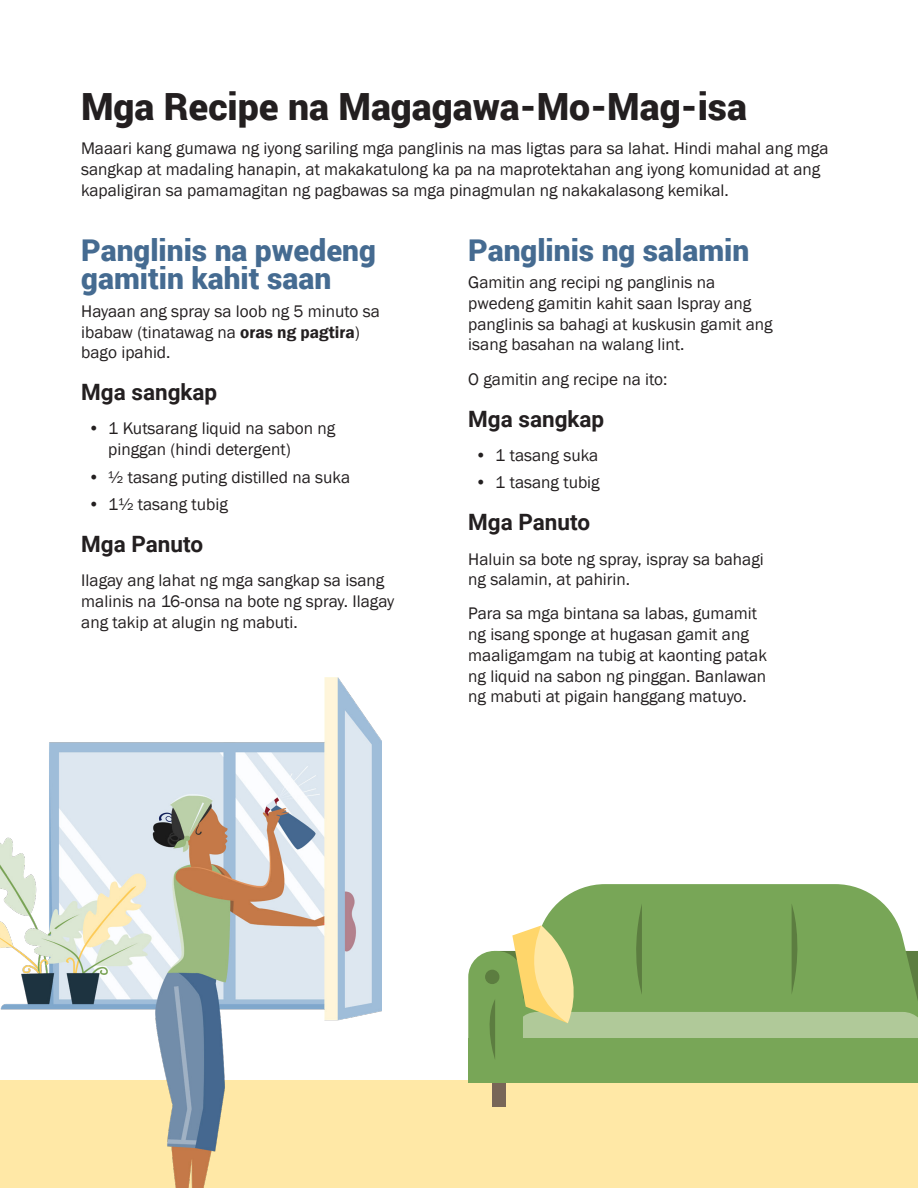
<style>
.page{position:relative;width:918px;height:1188px;background:#fff}
.page>*{position:absolute;margin:0;border:0;box-sizing:border-box;transform-origin:0 0}
.t1{font:900 37.5px "Roboto";color:#231f20}
.t2{font:900 30px/28.5px "Roboto";color:#456b91}
.t3{font:700 22.5px "Roboto";color:#231f20}
.t4{font:17.25px/20.7px "Franklin Gothic";color:#231f20}
.s1{font-weight:600}
</style>
<div class="page">
<div style="left:0;top:1080px;width:918px;height:108px;background:#ffe8a6"></div>
<img style="left:0;top:678px;width:382px;height:510px">
<svg style="left:558px;top:884px;width:325px;height:19px;fill:#78a657"></svg>
<div style="left:492px;top:1083px;width:14px;height:24px;background:#786657"></div>
<svg style="left:468px;top:903px;width:450px;height:180px"></svg>
<h2 class="t1" style="left:81px;top:80px;width:668px">Mga Recipe na Magagawa-Mo-Mag-isa</h2>
<p class="t4" style="left:81px;top:139px;width:749px">Maaari kang gumawa ng iyong sariling mga panglinis na mas ligtas para sa lahat. Hindi mahal ang mga sangkap at madaling hanapin, at makakatulong ka pa na maprotektahan ang iyong komunidad at ang kapaligiran sa pamamagitan ng pagbawas sa mga pinagmulan ng nakakalasong kemikal.</p>
<h3 class="t2" style="left:81px;top:235px;width:296px">Panglinis na pwedeng gamitin kahit saan</h3>
<p class="t4" style="left:81px;top:301px;width:300px">Hayaan ang spray sa loob ng 5 minuto sa ibabaw (tinatawag na <span class="s1">oras ng pagtira</span>) bago ipahid.</p>
<h4 class="t3" style="left:81px;top:377px;width:138px">Mga sangkap</h4>
<p class="t4" style="left:108px;top:419px;width:228px;text-indent:-20px">• 1 Kutsarang liquid na sabon ng pinggan (hindi detergent)</p>
<p class="t4" style="left:88px;top:467px;width:264px">• ½ tasang puting distilled na suka</p>
<p class="t4" style="left:88px;top:494px;width:141px">• 1½ tasang tubig</p>
<h4 class="t3" style="left:81px;top:528px;width:123px">Mga Panuto</h4>
<p class="t4" style="left:81px;top:571px;width:315px">Ilagay ang lahat ng mga sangkap sa isang malinis na 16-onsa na bote ng spray. Ilagay ang takip at alugin ng mabuti.</p>
<h3 class="t2" style="left:468px;top:235px;width:282px">Panglinis ng salamin</h3>
<p class="t4" style="left:468px;top:273px;width:306px">Gamitin ang recipi ng panglinis na pwedeng gamitin kahit saan Ispray ang panglinis sa bahagi at kuskusin gamit ang isang basahan na walang lint.</p>
<p class="t4" style="left:468px;top:369px;width:201px">O gamitin ang recipe na ito:</p>
<h4 class="t3" style="left:468px;top:403px;width:138px">Mga sangkap</h4>
<p class="t4" style="left:475px;top:445px;width:125px">• 1 tasang suka</p>
<p class="t4" style="left:475px;top:473px;width:126px">• 1 tasang tubig</p>
<h4 class="t3" style="left:468px;top:507px;width:123px">Mga Panuto</h4>
<p class="t4" style="left:468px;top:549px;width:297px">Haluin sa bote ng spray, ispray sa bahagi ng salamin, at pahirin.</p>
<p class="t4" style="left:468px;top:604px;width:300px">Para sa mga bintana sa labas, gumamit ng isang sponge at hugasan gamit ang maaligamgam na tubig at kaonting patak ng liquid na sabon ng pinggan. Banlawan ng mabuti at pigain hanggang matuyo.</p>
</div>
